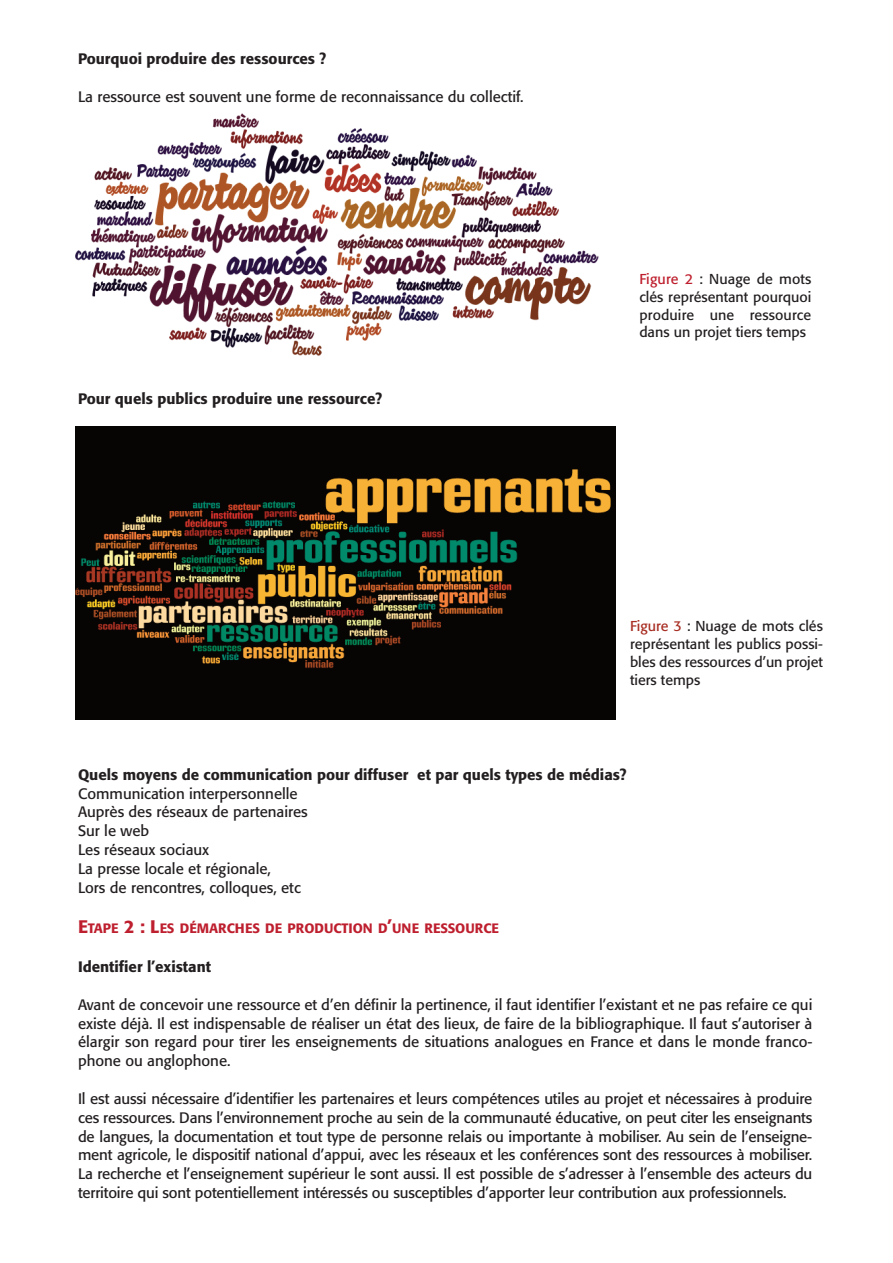
<style>
.page{position:relative;width:893px;height:1263px;background:#fff}
.page>*{position:absolute;margin:0;border:0;box-sizing:border-box;transform-origin:0 0}
.t1{font:15px/18.9px "Formata";color:#231f20;text-align:justify}
.t2{font:500 15px "Formata";color:#231f20}
.t3{font:14.25px/17.9px "Formata";color:#231f20;text-align:justify}
.t4{font:500 13.5px "Formata";color:#be1f2e}
.s1{color:#be1f2e}
.s2{color:#a82e23}
.s3{font-size:18px}
</style>
<div class="page">
<img style="left:75px;top:113px;width:524px;height:243px">
<img style="left:76px;top:427px;width:539px;height:292px">
<p class="t2" style="left:78px;top:53px;width:250px">Pourquoi produire des ressources ?</p>
<p class="t1" style="left:78px;top:89px;width:447px">La ressource est souvent une forme de reconnaissance du collectif.</p>
<p class="t2" style="left:78px;top:392px;width:306px">Pour quels publics produire une ressource?</p>
<p class="t3" style="left:639px;top:271px;width:173px"><span class="s1">Figure 2</span> : Nuage de mots clés représentant pourquoi produire une ressource dans un projet tiers temps</p>
<p class="t3" style="left:630px;top:618px;width:194px"><span class="s2">Figure 3</span> : Nuage de mots clés représentant les publics possi&shy;bles des ressources d’un projet tiers temps</p>
<p class="t2" style="left:78px;top:768px;width:550px">Quels moyens de communication pour diffuser et par quels types de médias?</p>
<p class="t1" style="left:78px;top:785px;width:231px;text-align:left">Communication interpersonnelle<br>Auprès des réseaux de partenaires<br>Sur le web<br>Les réseaux sociaux<br>La presse locale et régionale,<br>Lors de rencontres, colloques, etc</p>
<p class="t4" style="left:78px;top:922px;width:423px"><span class="s3">E</span>TAPE <span class="s3">2 : L</span>ES DÉMARCHES DE PRODUCTION D<span class="s3">’</span>UNE RESSOURCE</p>
<p class="t2" style="left:78px;top:960px;width:135px">Identifier l’existant</p>
<p class="t1" style="left:78px;top:996px;width:736px">Avant de concevoir une ressource et d’en définir la pertinence, il faut identifier l’existant et ne pas refaire ce qui existe déjà. Il est indispensable de réaliser un état des lieux, de faire de la bibliographique. Il faut s’autoriser à élargir son regard pour tirer les enseignements de situations analogues en France et dans le monde franco&shy;phone ou anglophone.</p>
<p class="t1" style="left:78px;top:1090px;width:736px">Il est aussi nécessaire d’identifier les partenaires et leurs compétences utiles au projet et nécessaires à produire ces ressources. Dans l’environnement proche au sein de la communauté éducative, on peut citer les enseignants de langues, la documentation et tout type de personne relais ou importante à mobiliser. Au sein de l’enseigne&shy;ment agricole, le dispositif national d’appui, avec les réseaux et les conférences sont des ressources à mobiliser.<br>La recherche et l’enseignement supérieur le sont aussi. Il est possible de s’adresser à l’ensemble des acteurs du territoire qui sont potentiellement intéressés ou susceptibles d’apporter leur contribution aux professionnels.</p>
</div>
